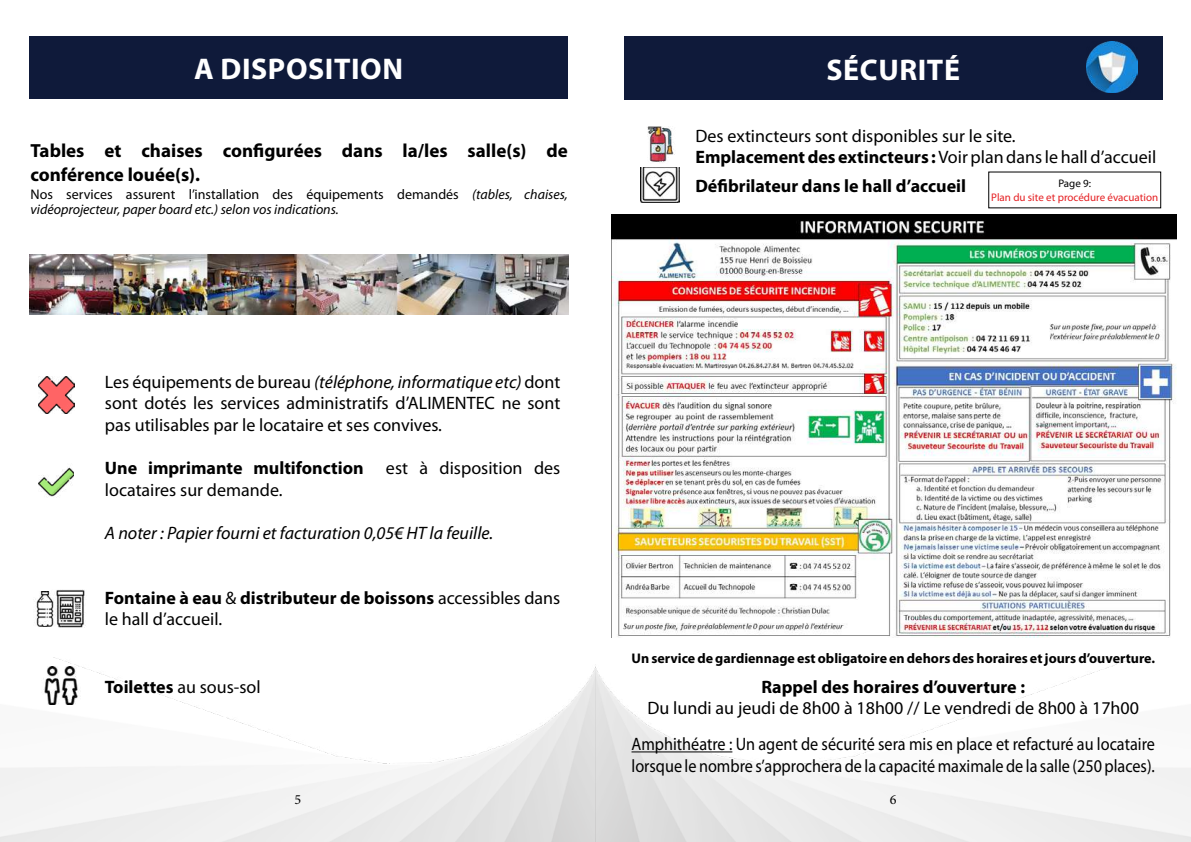
<style>
.page{position:relative;width:1191px;height:842px;background:#fff}
.page>*{position:absolute;margin:0;border:0;box-sizing:border-box;transform-origin:0 0}
.t1{font:700 30px "Myriad Pro";letter-spacing:.02em;color:#fff}
.t2{font:700 19px/24px "Myriad Pro";color:#000}
.t3{font:18px/21.6px "Myriad Pro";color:#000}
.t4{font:18px/21.6px "Myriad Pro";color:#000;scale:.9 1}
.t5{font:700 18px/21.6px "Myriad Pro";color:#000}
.t6{font:italic 18px "Myriad Pro";color:#000}
.t7{font:italic 14px/15px "Myriad Pro";color:#000}
.t8{font:700 14px "Myriad Pro";color:#000}
.t9{font:14px "Minion Pro";color:#000}
.t10{font:11px "Myriad Pro";color:#e51f22}
.t11{font:11px "Myriad Pro";color:#000}
.s1{font-style:normal}
.s2{font-style:italic}
.s3{font-weight:700}
.s4{font-weight:400}
</style>
<div class="page">
<div style="left:624px;top:36px;width:538px;height:64px;background:#0f1a3a"></div>
<img style="left:641px;top:167px;width:38px;height:35px">
<img style="left:647px;top:127px;width:28px;height:36px">
<img style="left:1086px;top:41px;width:52px;height:52px">
<hr style="left:631px;top:751px;width:101px;height:1px;background:#000">
<div style="left:29px;top:36px;width:539px;height:62px;background:#0f1a3a"></div>
<img style="left:29px;top:254px;width:539px;height:61px">
<img style="left:38px;top:376px;width:37px;height:37px">
<img style="left:38px;top:467px;width:36px;height:30px">
<img style="left:56px;top:589px;width:30px;height:39px">
<img style="left:35px;top:591px;width:27px;height:35px">
<img style="left:42px;top:666px;width:38px;height:39px">
<img style="left:612px;top:214px;width:564px;height:424px">
<h1 class="t1" style="left:194px;top:49px;width:210px">A DISPOSITION</h1>
<p class="t2" style="left:30px;top:138px;width:539px">Tables et chaises configurées dans la/les salle(s) de conférence louée(s).</p>
<p class="t7" style="left:30px;top:187px;width:539px"><span class="s1">Nos services assurent l’installation des équipements demandés</span> (tables, chaises, vidéoprojecteur, paper board etc.) selon vos indications.</p>
<p class="t3" style="left:105px;top:371px;width:457px;text-align:justify">Les équipements de bureau <span class="s2">(téléphone, informatique etc)</span> dont sont dotés les services administratifs d’ALIMENTEC ne sont pas utilisables par le locataire et ses convives.</p>
<p class="t3" style="left:105px;top:457px;width:457px"><span class="s3">Une imprimante multifonction</span> est à disposition des locataires sur demande.</p>
<p class="t6" style="left:105px;top:522px;width:390px">A noter : Papier fourni et facturation 0,05€ HT la feuille.</p>
<p class="t5" style="left:105px;top:586px;width:457px">Fontaine à eau <span class="s4">&amp;</span> distributeur de boissons <span class="s4">accessibles dans le hall d’accueil.</span></p>
<p class="t3" style="left:105px;top:675px;width:157px"><span class="s3">Toilettes</span> au sous-sol</p>
<p class="t9" style="left:294px;top:790px;width:8px">5</p>
<h1 class="t1" style="left:826px;top:50px;width:135px">SÉCURITÉ</h1>
<p class="t3" style="left:695px;top:125px;width:462px">Des extincteurs sont disponibles sur le site.<br><span class="s3">Emplacement des extincteurs :</span> Voir plan dans le hall d’accueil</p>
<p class="t5" style="left:695px;top:175px;width:272px">Défibrilateur dans le hall d’accueil</p>
<p class="t11" style="left:1058px;top:177px;width:34px">Page 9:</p>
<p class="t10" style="left:991px;top:190px;width:168px">Plan du site et procédure évacuation</p>
<p class="t8" style="left:631px;top:649px;width:525px">Un service de gardiennage est obligatoire en dehors des horaires et jours d’ouverture.</p>
<p class="t5" style="left:761px;top:675px;width:265px">Rappel des horaires d’ouverture :</p>
<p class="t3" style="left:647px;top:697px;width:493px">Du lundi au jeudi de 8h00 à 18h00 // Le vendredi de 8h00 à 17h00</p>
<p class="t4" style="left:631px;top:733px;width:583px">Amphithéatre : Un agent de sécurité sera mis en place et refacturé au locataire lorsque le nombre s’approchera de la capacité maximale de la salle (250 places).</p>
<p class="t9" style="left:890px;top:790px;width:8px">6</p>
</div>
